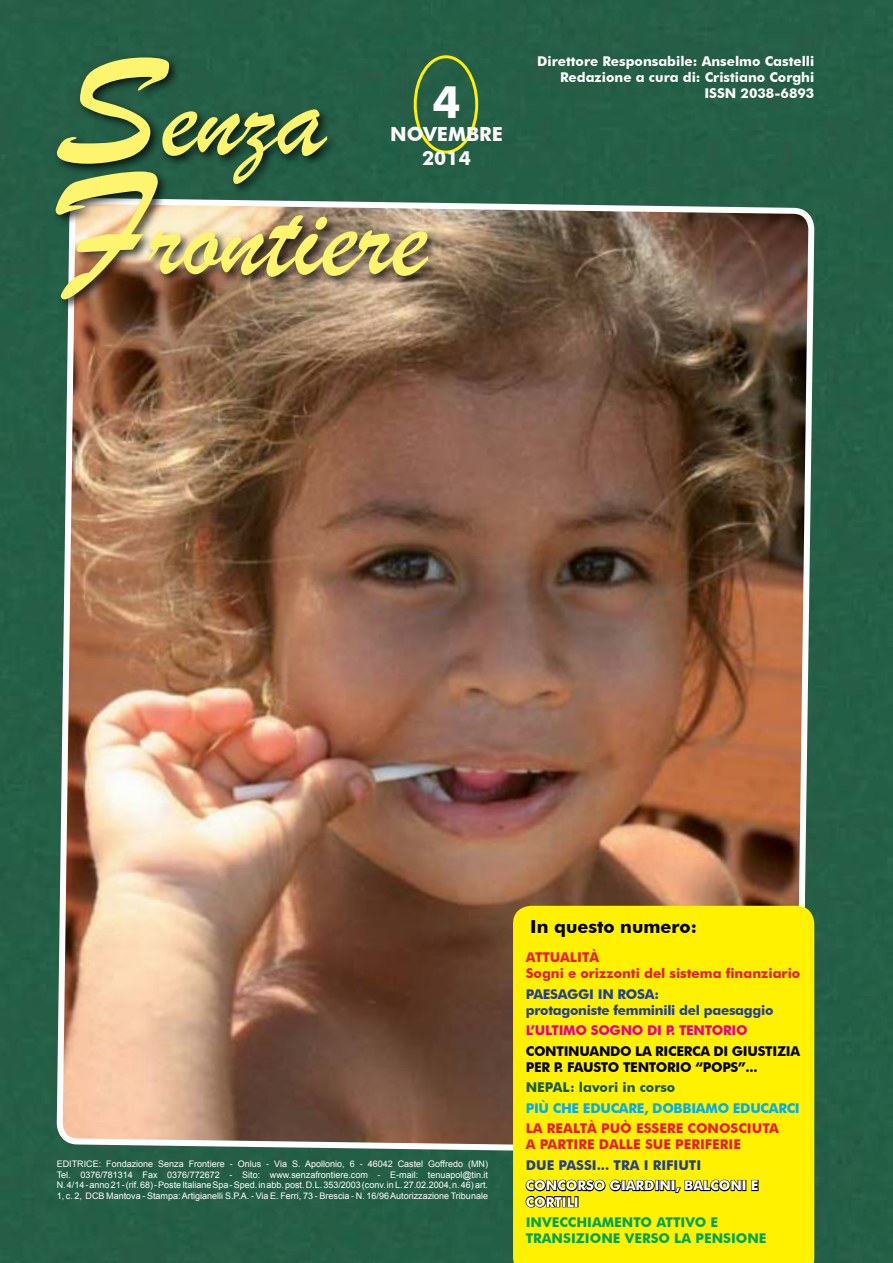
<style>
.page{position:relative;width:893px;height:1263px;background:#255f46}
.page>*{position:absolute;margin:0;border:0;box-sizing:border-box;transform-origin:0 0}
.t1{font:120px "Brush Script";color:#fff46d}
.t2{font:700 45px "Futura BT";color:#fff}
.t3{font:700 19.5px "Futura BT";color:#fff}
.t4{font:700 18px "Futura BT";color:#000}
.t5{font:700 13.5px/16.2px "Futura BT";color:#fff;text-align:right}
.t6{font:700 13.5px/16.2px "Futura BT";color:#ed1c24}
.t7{font:700 13.5px/16.2px "Futura BT";letter-spacing:-.02em;color:#000}
.t8{font:700 13.5px/16.2px "Futura BT";letter-spacing:-.02em;color:#24408e}
.t9{font:700 13.5px/16.2px "Futura BT";color:#00a550}
.t10{font:700 13.5px "Futura BT";letter-spacing:-.02em;color:#00adef}
.t11{font:700 13.5px "Futura BT";letter-spacing:-.02em;color:#ec008b}
.t12{font:700 13.5px "Futura BT";color:#24408e}
.t13{font:700 13.5px "Futura BT";color:#1a5a40}
.t14{font:9px/10.8px "Arial";color:#fff;text-align:justify}
.s1{font-size:165px}
</style>
<div class="page">
<img style="left:54px;top:0;width:763px;height:1157px">
<div style="left:513px;top:906px;width:301px;height:357px;background:#fff100"></div>
<div style="left:742px;top:1180px;width:4px;height:11px;border:2px solid #000"></div>
<svg style="left:750px;top:1179px;width:9px;height:13px"></svg>
<svg style="left:525px;top:1169px;width:217px;height:39px;background:#c7bc00"></svg>
<div style="left:574px;top:1196px;width:4px;height:11px;border:2px solid #000"></div>
<div style="left:414px;top:55px;width:64px;height:99px;border:3px solid #fff100;border-radius:50%"></div>
<div style="left:52px;top:53px;width:388px;height:258px;background:#000;opacity:.75"></div>
<h1 class="t1" style="left:55px;top:74px;width:272px"><span class="s1">S</span>enza</h1>
<h2 class="t2" style="left:432px;top:83px;width:30px">4</h2>
<h3 class="t3" style="left:390px;top:126px;width:114px">NOVEMBRE</h3>
<h3 class="t3" style="left:422px;top:150px;width:50px">2014</h3>
<h1 class="t1" style="left:55px;top:194px;width:373px"><span class="s1">F</span>rontiere</h1>
<h3 class="t5" style="left:537px;top:54px;width:279px">Direttore Responsabile: Anselmo Castelli<br>Redazione a cura di: Cristiano Corghi<br>ISSN 2038-6893</h3>
<p class="t14" style="left:57px;top:1159px;width:433px">EDITRICE: Fondazione Senza Frontiere - Onlus - Via S. Apollonio, 6 - 46042 Castel Goffredo (MN)<br>Tel. 0376/781314 Fax 0376/772672 - Sito: www.senzafrontiere.com - E-mail: tenuapol@tin.it N. 4/14 - anno 21 - (rif. 68) - Poste Italiane Spa - Sped. in abb. post. D.L. 353/2003 (conv. in L. 27.02.2004, n. 46) art.<br>1, c. 2, DCB Mantova - Stampa: Artigianelli S.P.A. - Via E. Ferri, 73 - Brescia - N. 16/96 Autorizzazione Tribunale</p>
<h3 class="t4" style="left:530px;top:919px;width:168px">In questo numero:</h3>
<h3 class="t6" style="left:526px;top:950px;width:276px">ATTUALITà<br>Sogni e orizzonti del sistema finanziario</h3>
<h3 class="t8" style="left:526px;top:987px;width:249px">PAESAGGI IN ROSA:<br>protagoniste femminili del paesaggio</h3>
<h3 class="t11" style="left:526px;top:1025px;width:223px">L’ULTIMO SOGNO DI P. TENTORIO</h3>
<h3 class="t7" style="left:526px;top:1044px;width:276px">CONTINUANDO LA RICERCA DI GIUSTIZIA<br>PER P. FAUSTO TENTORIO “POPS”...</h3>
<h3 class="t13" style="left:526px;top:1082px;width:151px">NEPAL: lavori in corso</h3>
<h3 class="t10" style="left:526px;top:1102px;width:275px">PIù CHE EDUCARE, DOBBIAMO EDUCARCI</h3>
<h3 class="t6" style="left:526px;top:1121px;width:255px">LA REALTà PUò ESSERE CONOSCIUTA<br>A PARTIRE DALLE SUE PERIFERIE</h3>
<h3 class="t12" style="left:526px;top:1159px;width:177px">DUE PASSI... TRA I RIFIUTI</h3>
<h3 class="t5" style="left:526px;top:1178px;width:234px;text-align:left">CONCORSO GIARDINI, BALCONI E<br>CORTILI</h3>
<h3 class="t9" style="left:526px;top:1215px;width:242px">INVECCHIAMENTO ATTIVO E<br>TRANSIZIONE VERSO LA PENSIONE</h3>
</div>
